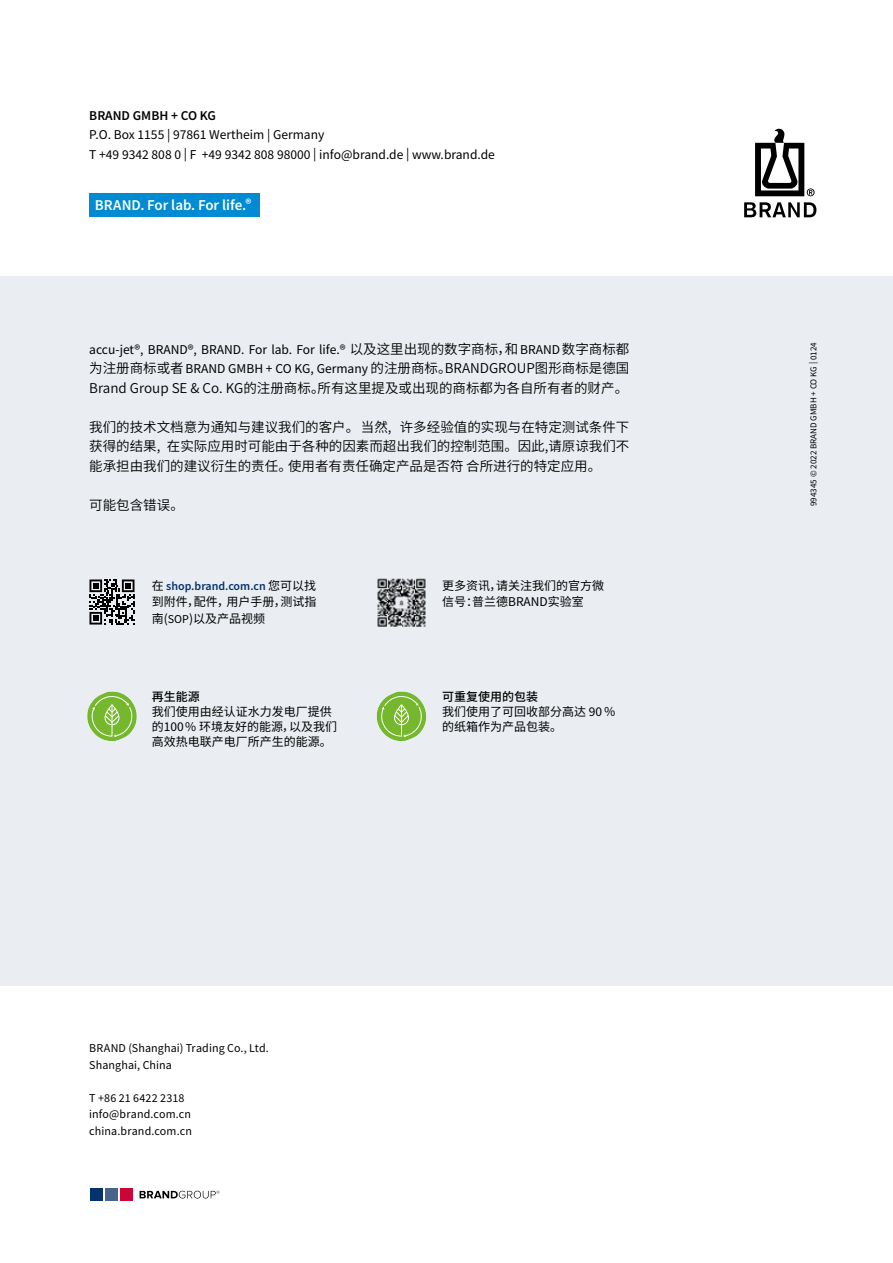
<style>
.page{position:relative;width:893px;height:1263px;background:#fff}
.page>*{position:absolute;margin:0;border:0;box-sizing:border-box;transform-origin:0 0}
.t1{font:600 15px "Source Sans Pro";letter-spacing:-.005em;color:#fff}
.t2{font:13.5px/19.5px "Source Han Sans CN";color:#000}
.t3{font:13.5px/19.5px "Source Sans Pro";color:#000}
.t4{font:600 13.5px "Source Sans Pro";color:#000}
.t5{font:12px/15px "Source Han Sans CN";color:#000}
.t6{font:12px/16.5px "Source Sans Pro";letter-spacing:.01em;color:#000}
.t7{font:600 12px "Source Sans Pro";color:#03326c}
.t8{font:500 12px "Source Han Sans CN";color:#000}
.t9{font:9px "Source Sans Pro";color:#000}
.s1{font-size:13.35px}
.s2{font-family:"Source Han Sans CN"}
.s3{font-family:"Source Sans Pro"}
.s4{font-family:"Source Han Sans CN";font-weight:400;color:#000}
</style>
<div class="page">
<div style="left:89px;top:193px;width:170px;height:24px;background:#008bd2"></div>
<svg style="left:744px;top:202px;width:72px;height:15px"></svg>
<svg style="left:755px;top:129px;width:60px;height:67px"></svg>
<div style="left:0;top:276px;width:893px;height:709px;background:#eaedf1"></div>
<svg style="left:140px;top:1191px;width:79px;height:7px"></svg>
<div style="left:120px;top:1188px;width:13px;height:13px;background:#ca0538"></div>
<div style="left:105px;top:1188px;width:13px;height:13px;background:#48648b"></div>
<div style="left:90px;top:1188px;width:13px;height:13px;background:#03326c"></div>
<svg style="left:377px;top:691px;width:49px;height:50px"></svg>
<svg style="left:87px;top:691px;width:50px;height:50px"></svg>
<svg style="left:89px;top:579px;width:46px;height:46px"></svg>
<svg style="left:89px;top:579px;width:45px;height:45px"></svg>
<img style="left:377px;top:578px;width:49px;height:49px">
<p class="t4" style="left:89px;top:106px;width:128px">BRAND GMBH + CO KG</p>
<p class="t3" style="left:89px;top:125px;width:407px">P.O. Box 1155 | 97861 Wertheim | Germany<br>T +49 9342 808 0 | F +49 9342 808 98000 | info@brand.de | www.brand.de</p>
<p class="t1" style="left:95px;top:195px;width:158px">BRAND. For lab. For life.<span class="s1">®</span></p>
<p class="t3" style="left:89px;top:339px;width:541px">accu-jet®, BRAND®, BRAND. For lab. For life.® <span class="s2">以及这里出现的数字商标，和</span> BRAND<span class="s2">数字商标都</span></p>
<p class="t2" style="left:89px;top:359px;width:541px">为注册商标或者 <span class="s3">BRAND GMBH + CO KG, Germany</span> 的注册商标。BRANDGROUP图形商标是德国<br>Brand Group SE &amp; Co. KG的注册商标。所有这里提及或出现的商标都为各自所有者的财产。</p>
<p class="t2" style="left:89px;top:417px;width:541px;text-align:justify">我们的技术文档意为通知与建议我们的客户。当然, 许多经验值的实现与在特定测试条件下获得的结果, 在实际应用时可能由于各种的因素而超出我们的控制范围。因此,请原谅我们不能承担由我们的建议衍生的责任。使用者有责任确定产品是否符合所进行的特定应用。</p>
<p class="t2" style="left:89px;top:495px;width:96px">可能包含错误。</p>
<p class="t7" style="left:152px;top:578px;width:166px"><span class="s4">在</span> shop.brand.com.cn <span class="s4">您可以找</span></p>
<p class="t5" style="left:152px;top:594px;width:166px;line-height:16.5px">到附件，配件，用户手册，测试指南(<span class="s3">SOP</span>)以及产品视频</p>
<p class="t8" style="left:152px;top:690px;width:49px">再生能源</p>
<p class="t5" style="left:152px;top:704px;width:187px">我们使用由经认证水力发电厂提供的100% 环境友好的能源，以及我们高效热电联产电厂所产生的能源。</p>
<p class="t5" style="left:442px;top:577px;width:163px;line-height:16.5px">更多资讯，请关注我们的官方微信号：普兰德BRAND实验室</p>
<p class="t8" style="left:442px;top:690px;width:97px">可重复使用的包装</p>
<p class="t5" style="left:442px;top:704px;width:175px">我们使用了可回收部分高达 90％的纸箱作为产品包装。</p>
<p class="t6" style="left:89px;top:1040px;width:181px">BRAND (Shanghai) Trading Co., Ltd.<br>Shanghai, China</p>
<p class="t6" style="left:89px;top:1089px;width:104px">T +86 21 6422 2318 info@brand.com.cn china.brand.com.cn</p>
<p class="t9" style="left:808px;top:506px;width:165px;rotate:-90deg">994345 © 2022 BRAND GMBH + CO KG | 0124</p>
</div>
